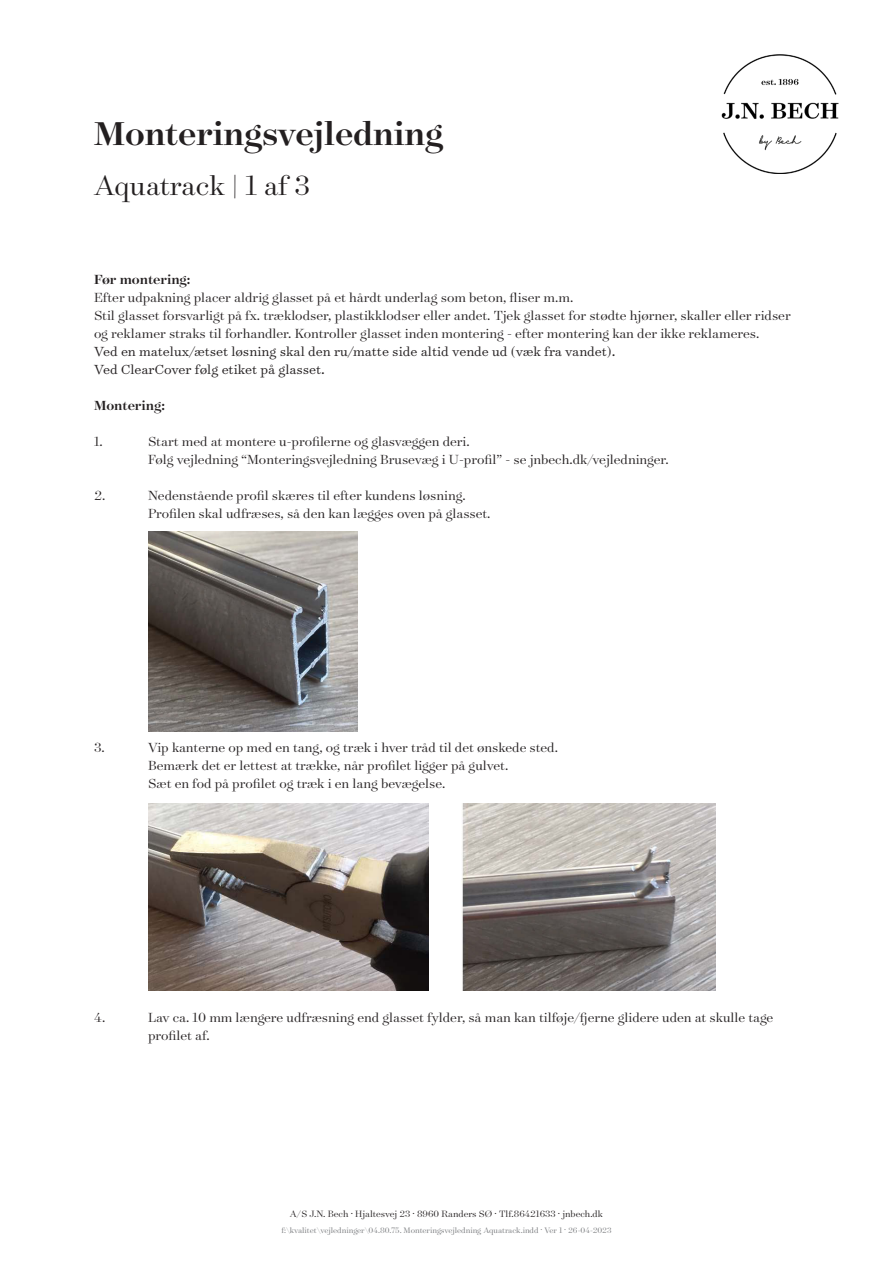
<style>
.page{position:relative;width:893px;height:1263px;background:#fff}
.page>*{position:absolute;margin:0;border:0;box-sizing:border-box;transform-origin:0 0}
.t1{font:500 37.5px "Surveyor Display";color:#231f20}
.t2{font:300 31.5px "Surveyor Display";color:#231f20}
.t3{font:300 15px/18px "Surveyor Display";color:#231f20}
.t4{font:500 15px "Surveyor Display";color:#231f20}
.t5{font:300 10.5px "Surveyor Display";color:#231f20}
.t6{font:300 9px "Surveyor Display";color:#76787b}
.s1{font-weight:500}
.s2{font-family:"Surveyor Text"}
</style>
<div class="page">
<img style="left:721px;top:54px;width:118px;height:119px">
<img style="left:149px;top:531px;width:209px;height:201px">
<img style="left:149px;top:804px;width:280px;height:187px">
<img style="left:462px;top:804px;width:254px;height:187px">
<p class="t1" style="left:94px;top:111px;width:351px">Monteringsvejledning</p>
<p class="t2" style="left:94px;top:167px;width:218px">Aquatrack | 1 af 3</p>
<p class="t3" style="left:94px;top:270px;width:698px"><span class="s1">Før montering:<br></span>Efter udpakning placer aldrig glasset på et hårdt underlag som beton, fliser m.m.<br>Stil glasset forsvarligt på fx. træklodser, plastikklodser eller andet. Tjek glasset for stødte hjørner, skaller eller ridser og reklamer straks til forhandler. Kontroller glasset inden montering - efter montering kan der ikke reklameres.<br><span class="s2">Ved en matelux/ætset løsning skal den ru/matte side altid vende ud (væk fra vandet).<br>Ved ClearCover følg etiket på glasset.</span></p>
<p class="t4" style="left:94px;top:396px;width:72px">Montering:</p>
<p class="t3" style="left:94px;top:432px;width:10px">1.</p>
<p class="t3" style="left:148px;top:432px;width:522px">Start med at montere u-profilerne og glasvæggen deri.<br>Følg vejledning “Monteringsvejledning Brusevæg i U-profil” - se jnbech.dk/vejledninger.</p>
<p class="t3" style="left:94px;top:486px;width:13px">2.</p>
<p class="t3" style="left:148px;top:486px;width:319px">Nedenstående profil skæres til efter kundens løsning.</p>
<p class="t3" style="left:148px;top:504px;width:344px">Profilen skal udfræses, så den kan lægges oven på glasset.</p>
<p class="t3" style="left:94px;top:738px;width:12px">3.</p>
<p class="t3" style="left:148px;top:738px;width:412px">Vip kanterne op med en tang, og træk i hver tråd til det ønskede sted.<br>Bemærk det er lettest at trække, når profilet ligger på gulvet.<br>Sæt en fod på profilet og træk i en lang bevægelse.</p>
<p class="t3" style="left:94px;top:1008px;width:13px">4.</p>
<p class="t3" style="left:148px;top:1008px;width:627px">Lav ca. 10 mm længere udfræsning end glasset fylder, så man kan tilføje/fjerne glidere uden at skulle tage profilet af.</p>
<p class="t5" style="left:290px;top:1208px;width:314px">A/S J.N. Bech . Hjaltesvej 23 . 8960 Randers SØ . Tlf.86421633 . jnbech.dk</p>
<p class="t6" style="left:281px;top:1225px;width:332px">f:\kvalitet\vejledninger\04.80.75. Monteringsvejledning Aquatrack.indd . Ver 1 . 26-04-2023</p>
</div>
